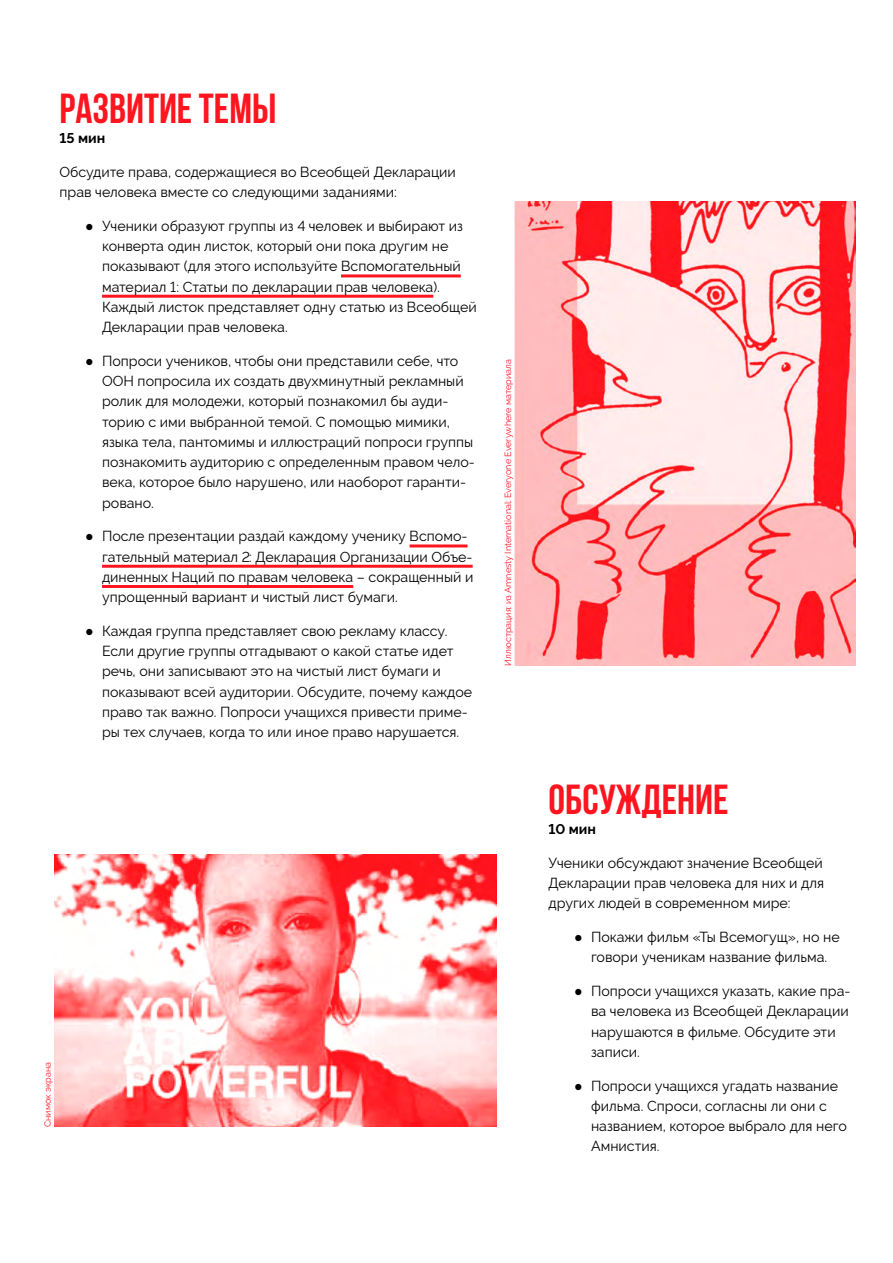
<style>
.page{position:relative;width:893px;height:1263px;background:#fff}
.page>*{position:absolute;margin:0;border:0;box-sizing:border-box;transform-origin:0 0}
.t1{font:700 42px "Bebas Neue";color:#ff151f}
.t2{font:14.25px/20.2px "Raleway Mondo";color:#000}
.t3{font:700 14.25px "Raleway Mondo";color:#000}
.t4{font:9px "Raleway";color:#ff151f}
.s1{font-family:"Century Schoolbook"}
</style>
<div class="page">
<img style="left:514px;top:202px;width:341px;height:463px">
<img style="left:54px;top:854px;width:442px;height:273px">
<hr style="left:341px;top:274px;width:120px;height:3px;background:#ff151f">
<hr style="left:102px;top:295px;width:331px;height:3px;background:#ff151f">
<hr style="left:410px;top:544px;width:58px;height:3px;background:#ff151f">
<hr style="left:102px;top:565px;width:371px;height:3px;background:#ff151f">
<hr style="left:102px;top:585px;width:251px;height:3px;background:#ff151f">
<h1 class="t1" style="left:60px;top:85px;width:218px">РАЗВИТИЕ ТЕМЫ</h1>
<p class="t3" style="left:60px;top:130px;width:47px">15 мин</p>
<p class="t2" style="left:60px;top:162px;width:398px">Обсудите права, содержащиеся во Всеобщей Декларации прав человека вместе со следующими заданиями:</p>
<p class="t2" style="left:102px;top:216px;width:376px;text-indent:-17px"><span class="s1">●</span> Ученики образуют группы из 4 человек и выбирают из конверта один листок, который они пока другим не показывают (для этого используйте Вспомогательный материал 1: Статьи по декларации прав человека).<br>Каждый листок представляет одну статью из Всеобщей Декларации прав человека.</p>
<p class="t2" style="left:102px;top:351px;width:374px;text-indent:-17px"><span class="s1">●</span> Попроси учеников, чтобы они представили себе, что ООН попросила их создать двухминутный рекламный ролик для молодежи, который познакомил бы ауди&shy;торию с ими выбранной темой. С помощью мимики, языка тела, пантомимы и иллюстраций попроси группы познакомить аудиторию с определенным правом чело&shy;века, которое было нарушено, или наоборот гаранти&shy;ровано.</p>
<p class="t2" style="left:102px;top:526px;width:373px;text-indent:-17px"><span class="s1">●</span> После презентации раздай каждому ученику Вспомо&shy;гательный материал 2: Декларация Организации Объе&shy;диненных Наций по правам человека – сокращенный и упрощенный вариант и чистый лист бумаги.</p>
<p class="t2" style="left:102px;top:621px;width:372px;text-indent:-17px"><span class="s1">●</span> Каждая группа представляет свою рекламу классу.<br>Если другие группы отгадывают о какой статье идет речь, они записывают это на чистый лист бумаги и показывают всей аудитории. Обсудите, почему каждое право так важно. Попроси учащихся привести приме&shy;ры тех случаев, когда то или иное право нарушается.</p>
<p class="t4" style="left:503px;top:665px;width:308px;rotate:-90deg">Иллюстрация: из Amnesty International: Everyone Everywhere материала</p>
<p class="t4" style="left:42px;top:1127px;width:66px;rotate:-90deg">Снимок экрана</p>
<h1 class="t1" style="left:549px;top:776px;width:182px">ОБСУЖДЕНИЕ</h1>
<p class="t3" style="left:549px;top:821px;width:49px">10 мин</p>
<p class="t2" style="left:549px;top:853px;width:277px;text-align:justify">Ученики обсуждают значение Всеобщей Декларации прав человека для них и для других людей в современном мире:</p>
<p class="t2" style="left:574px;top:927px;width:267px;text-align:center"><span class="s1">●</span> Покажи фильм «Ты Всемогущ», но не говори ученикам название фильма.</p>
<p class="t2" style="left:591px;top:981px;width:261px;text-indent:-17px"><span class="s1">●</span> Попроси учащихся указать, какие пра&shy;ва человека из Всеобщей Декларации нарушаются в фильме. Обсудите эти записи.</p>
<p class="t2" style="left:591px;top:1075px;width:257px;text-indent:-17px"><span class="s1">●</span> Попроси учащихся угадать название фильма. Спроси, согласны ли они с названием, которое выбрало для него<br>Амнистия.</p>
</div>
